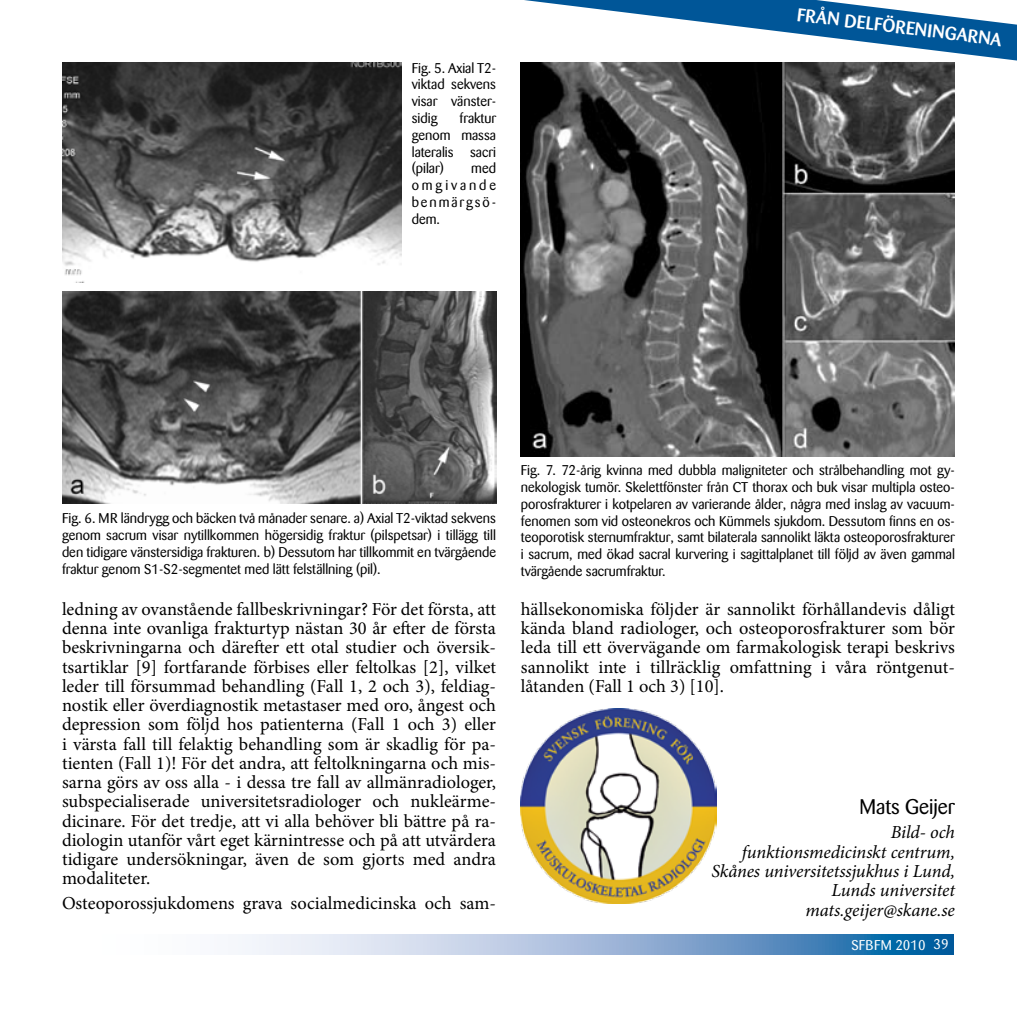
<style>
.page{position:relative;width:1017px;height:1017px;background:#fff}
.page>*{position:absolute;margin:0;border:0;box-sizing:border-box;transform-origin:0 0}
.t1{font:21px "Barmeno";color:#000}
.t2{font:18.38px/19.2px "Minion Pro";color:#000;text-align:justify}
.t3{font:italic 18.38px/19.2px "Minion Pro";letter-spacing:-.005em;color:#000;text-align:right}
.t4{font:500 18.38px "Barmeno";color:#fff}
.t5{font:14px/16.8px "Barmeno";color:#000;text-align:justify}
.t6{font:14px "Barmeno";letter-spacing:.01em;color:#fff}
</style>
<div class="page">
<svg style="left:524px;top:0;width:493px;height:61px"></svg>
<svg style="left:238px;top:934px;width:716px;height:20px;background:#91b2d4"></svg>
<img style="left:62px;top:62px;width:339px;height:221px">
<img style="left:62px;top:291px;width:434px;height:212px">
<img style="left:521px;top:62px;width:434px;height:395px">
<img style="left:521px;top:708px;width:195px;height:195px">
<p class="t5" style="left:412px;top:59px;width:86px">Fig. 5. Axial T2- viktad sekvens visar vänster&shy;sidig</p>
<p class="t5" style="left:412px;top:110px;width:86px;text-indent:48px">fraktur genom massa lateralis sacri (pilar)</p>
<p class="t5" style="left:412px;top:160px;width:86px;text-indent:60px">med omgivande benmärgsö&shy;dem.</p>
<p class="t4" style="left:799px;top:4px;width:59px;rotate:7deg">Från delföreningarna</p>
<p class="t5" style="left:62px;top:510px;width:436px">Fig. 6. MR ländrygg och bäcken två månader senare. a) Axial T2-viktad sekvens genom sacrum visar nytillkommen högersidig fraktur (pilspetsar) i tillägg till den tidigare vänstersidiga frakturen. b) Dessutom har tillkommit en tvärgående fraktur genom S1-S2-segmentet med lätt felställning (pil).</p>
<p class="t2" style="left:62px;top:599px;width:436px">ledning av ovanstående fallbeskrivningar? För det första, att denna inte ovanliga frakturtyp nästan 30 år efter de första beskrivningarna och därefter ett otal studier och översik&shy;tsartiklar [9] fortfarande förbises eller feltolkas [2], vilket leder till försummad behandling (Fall 1, 2 och 3), feldiag&shy;nostik eller överdiagnostik metastaser med oro, ångest och depression som följd hos patienterna (Fall 1 och 3) eller i värsta fall till felaktig behandling som är skadlig för pa&shy;tienten (Fall 1)! För det andra, att feltolkningarna och mis&shy;sarna görs av oss alla - i dessa tre fall av allmänradiologer, subspecialiserade universitetsradiologer och nukleärme&shy;dicinare. För det tredje, att vi alla behöver bli bättre på ra&shy;diologin utanför vårt eget kärnintresse och på att utvärdera tidigare undersökningar, även de som gjorts med andra modaliteter.</p>
<p class="t2" style="left:62px;top:893px;width:436px">Osteoporossjukdomens grava socialmedicinska och sam-</p>
<p class="t5" style="left:521px;top:462px;width:436px">Fig. 7. 72-årig kvinna med dubbla maligniteter och strålbehandling mot gy&shy;nekologisk tumör. Skelettfönster från CT thorax och buk visar multipla osteo&shy;porosfrakturer i kotpelaren av varierande ålder, några med inslag av vacuum&shy;fenomen som vid osteonekros och Kümmels sjukdom. Dessutom finns en os&shy;teoporotisk sternumfraktur, samt bilaterala sannolikt läkta osteoporosfrakturer i sacrum, med ökad sacral kurvering i sagittalplanet till följd av även gammal tvärgående sacrumfraktur.</p>
<p class="t2" style="left:521px;top:600px;width:436px">hällsekonomiska följder är sannolikt förhållandevis dåligt kända bland radiologer, och osteoporosfrakturer som bör leda till ett övervägande om farmakologisk terapi beskrivs sannolikt inte i tillräcklig omfattning i våra röntgenut&shy;låtanden (Fall 1 och 3) [10].</p>
<p class="t1" style="left:860px;top:795px;width:97px">Mats Geijer</p>
<p class="t3" style="left:711px;top:823px;width:245px">Bild- och<br>funktionsmedicinskt centrum,<br>Skånes universitetssjukhus i Lund,<br>Lunds universitet mats.geijer@skane.se</p>
<p class="t6" style="left:851px;top:937px;width:99px">SFBFM 2010 39</p>
</div>
